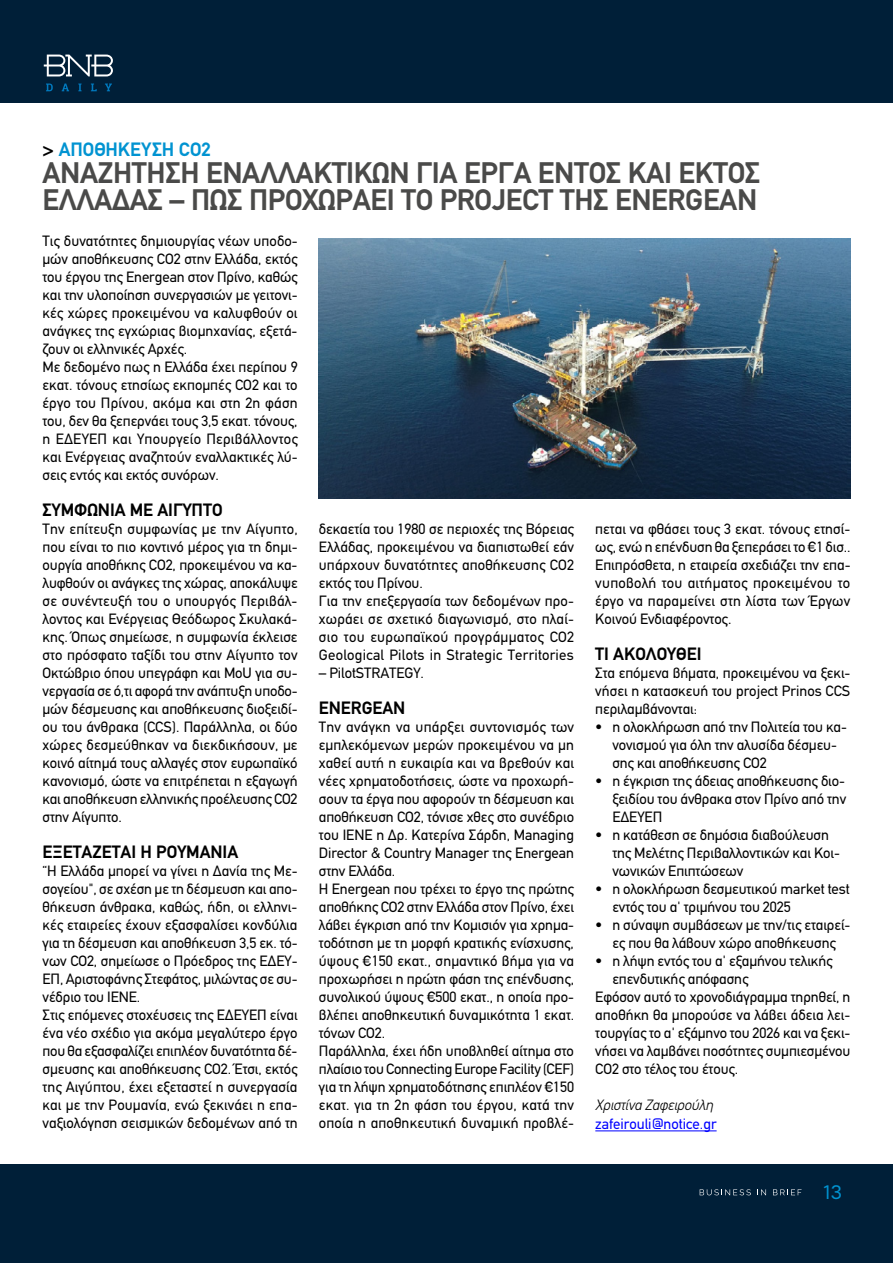
<style>
.page{position:relative;width:893px;height:1263px;background:#fff}
.page>*{position:absolute;margin:0;border:0;box-sizing:border-box;transform-origin:0 0}
.t1{font:700 30px/27px "PF Din Text";letter-spacing:-.01em;color:#4a4a49}
.t2{font:700 19.5px "PF Din Text";color:#0093d1}
.t3{font:19.5px "CF Asty Std";color:#0093d1}
.t4{font:700 18px "PF Din Text";color:#000}
.t5{font:15px/18px "PF Din Text";letter-spacing:-.005em;color:#000}
.t6{font:15px "PF Din Text";color:#00f}
.t7{font:italic 300 15px "PF Din Text";letter-spacing:-.005em;color:#000}
.s1{color:#000}
</style>
<div class="page">
<div style="left:0;top:0;width:893px;height:102px;background:#001f38"></div>
<svg style="left:46px;top:84px;width:7px;height:7px"></svg>
<svg style="left:62px;top:84px;width:7px;height:7px"></svg>
<svg style="left:78px;top:84px;width:4px;height:7px"></svg>
<svg style="left:91px;top:84px;width:6px;height:7px"></svg>
<svg style="left:105px;top:84px;width:7px;height:7px"></svg>
<svg style="left:44px;top:55px;width:69px;height:21px"></svg>
<div style="left:0;top:1164px;width:893px;height:99px;background:#001f38"></div>
<svg style="left:700px;top:1189px;width:51px;height:6px"></svg>
<svg style="left:757px;top:1189px;width:9px;height:6px"></svg>
<svg style="left:773px;top:1189px;width:28px;height:6px"></svg>
<hr style="left:595px;top:1130px;width:122px;height:1px;background:#00f">
<img style="left:319px;top:238px;width:531px;height:260px">
<h2 class="t2" style="left:43px;top:138px;width:170px"><span class="s1">&gt;</span> ΑΠΟΘΗΚΕΥΣΗ CO2</h2>
<h1 class="t1" style="left:43px;top:159px;width:719px">ΑΝΑΖΉΤΗΣΗ ΕΝΑΛΛΑΚΤΙΚΏΝ ΓΙΑ ΈΡΓΑ ΕΝΤΌΣ ΚΑΙ ΕΚΤΌΣ<br>ΕΛΛΆΔΑΣ – ΠΏΣ ΠΡΟΧΩΡΆΕΙ ΤΟ PROJECT ΤΗΣ ENERGEAN</h1>
<p class="t5" style="left:43px;top:232px;width:257px">Tις δυνατότητες δημιουργίας νέων υποδο&shy;μών αποθήκευσης CΟ2 στην Ελλάδα, εκτός του έργου της Energean στον Πρίνο, καθώς και την υλοποίηση συνεργασιών με γειτονι&shy;κές χώρες προκειμένου να καλυφθούν οι ανάγκες της εγχώριας βιομηχανίας, εξετά&shy;ζουν οι ελληνικές Aρχές.<br>Με δεδομένο πως η Ελλάδα έχει περίπου 9 εκατ. τόνους ετησίως εκπομπές CO2 και το έργο του Πρίνου, ακόμα και στη 2η φάση του, δεν θα ξεπερνάει τους 3,5 εκατ. τόνους, η ΕΔΕΥΕΠ και Υπουργείο Περιβάλλοντος και Ενέργειας αναζητούν εναλλακτικές λύ&shy;σεις εντός και εκτός συνόρων.</p>
<p class="t4" style="left:43px;top:499px;width:182px">ΣΥΜΦΩΝΙΑ ΜΕ ΑΙΓΥΠΤΟ</p>
<p class="t5" style="left:43px;top:520px;width:257px;text-align:justify">Την επίτευξη συμφωνίας με την Αίγυπτο, που είναι το πιο κοντινό μέρος για τη δημι&shy;ουργία αποθήκης CΟ2, προκειμένου να κα&shy;λυφθούν οι ανάγκες της χώρας, αποκάλυψε σε συνέντευξή του ο υπουργός Περιβάλ&shy;λοντος και Ενέργειας Θεόδωρος Σκυλακά&shy;κης. Όπως σημείωσε, η συμφωνία έκλεισε στο πρόσφατο ταξίδι του στην Αίγυπτο τον Οκτώβριο όπου υπεγράφη και MoU για συ&shy;νεργασία σε ό,τι αφορά την ανάπτυξη υποδο&shy;μών δέσμευσης και αποθήκευσης διοξειδί&shy;ου του άνθρακα (CCS). Παράλληλα, οι δύο χώρες δεσμεύθηκαν να διεκδικήσουν, με κοινό αίτημά τους αλλαγές στον ευρωπαϊκό κανονισμό, ώστε να επιτρέπεται η εξαγωγή και αποθήκευση ελληνικής προέλευσης CO2 στην Αίγυπτο.</p>
<p class="t4" style="left:43px;top:841px;width:197px">ΕΞΕΤΑΖΕΤΑΙ Η ΡΟΥΜΑΝΙΑ</p>
<p class="t5" style="left:43px;top:862px;width:257px">“Η Ελλάδα μπορεί να γίνει η Δανία της Με&shy;σογείου", σε σχέση με τη δέσμευση και απο&shy;θήκευση άνθρακα, καθώς, ήδη, οι ελληνι&shy;κές εταιρείες έχουν εξασφαλίσει κονδύλια για τη δέσμευση και αποθήκευση 3,5 εκ. τό&shy;νων CO2, σημείωσε ο Πρόεδρος της ΕΔΕΥ-ΕΠ, Αριστοφάνης Στεφάτος, μιλώντας σε συ&shy;νέδριο του ΙΕΝΕ.<br>Στις επόμενες στοχέυσεις της ΕΔΕΥΕΠ είναι ένα νέο σχέδιο για ακόμα μεγαλύτερο έργο που θα εξασφαλίζει επιπλέον δυνατότητα δέ&shy;σμευσης και αποθήκευσης CO2. Έτσι, εκτός της Αιγύπτου, έχει εξεταστεί η συνεργασία και με την Ρουμανία, ενώ ξεκινάει η επα&shy;ναξιολόγηση σεισμικών δεδομένων από τη</p>
<p class="t5" style="left:319px;top:520px;width:257px">δεκαετία του 1980 σε περιοχές της Βόρειας Ελλάδας, προκειμένου να διαπιστωθεί εάν υπάρχουν δυνατότητες αποθήκευσης CO2 εκτός του Πρίνου.<br>Για την επεξεργασία των δεδομένων προ&shy;χωράει σε σχετικό διαγωνισμό, στo πλαί&shy;σιo του ευρωπαϊκού προγράμματος CO2<br>Geological Pilots in Strategic Territories</p>
<p class="t5" style="left:319px;top:664px;width:107px">– PilotSTRATEGY.</p>
<p class="t4" style="left:319px;top:697px;width:88px">ENERGEAN</p>
<p class="t5" style="left:319px;top:718px;width:257px">Την ανάγκη να υπάρξει συντονισμός των εμπλεκόμενων μερών προκειμένου να μη χαθεί αυτή η ευκαιρία και να βρεθούν και νέες χρηματοδοτήσεις, ώστε να προχωρή&shy;σουν τα έργα που αφορούν τη δέσμευση και αποθήκευση CO2, τόνισε χθες στο συνέδριο του ΙΕΝΕ η Δρ. Κατερίνα Σάρδη, Managing Director &amp; Country Manager της Energean στην Ελλάδα.<br>H Εnergean που τρέχει το έργο της πρώτης αποθήκης CO2 στην Ελλάδα στον Πρίνο, έχει λάβει έγκριση από την Κομισιόν για χρημα&shy;τοδότηση με τη μορφή κρατικής ενίσχυσης, ύψους €150 εκατ., σημαντικό βήμα για να προχωρήσει η πρώτη φάση της επένδυσης, συνολικού ύψους €500 εκατ., η οποία προ&shy;βλέπει αποθηκευτική δυναμικότητα 1 εκατ. τόνων CO2.<br>Παράλληλα, έχει ήδη υποβληθεί αίτημα στο πλαίσιο του Connecting Europe Facility (CEF) για τη λήψη χρηματοδότησης επιπλέον €150 εκατ. για τη 2η φάση του έργου, κατά την οποία η αποθηκευτική δυναμική προβλέ-</p>
<p class="t5" style="left:595px;top:520px;width:257px;text-align:justify">πεται να φθάσει τους 3 εκατ. τόνους ετησί&shy;ως, ενώ η επένδυση θα ξεπεράσει το €1 δισ..<br>Επιπρόσθετα, η εταιρεία σχεδιάζει την επα&shy;νυποβολή του αιτήματος προκειμένου το έργο να παραμείνει στη λίστα των Έργων Κοινού Ενδιαφέροντος.</p>
<p class="t4" style="left:595px;top:643px;width:108px">ΤΙ ΑΚΟΛΟΥΘΕΙ</p>
<p class="t5" style="left:595px;top:664px;width:257px;text-align:justify">Στα επόμενα βήματα, προκειμένου να ξεκι&shy;νήσει η κατασκευή του project Prinos CCS περιλαμβάνονται:</p>
<p class="t5" style="left:612px;top:718px;width:236px;text-indent:-17px">• η ολοκλήρωση από την Πολιτεία του κα&shy;νονισμού για όλη την αλυσίδα δέσμευ&shy;σης και αποθήκευσης CO2</p>
<p class="t5" style="left:612px;top:772px;width:235px;text-align:justify;text-indent:-17px">• η έγκριση της άδειας αποθήκευσης διο&shy;ξειδίου του άνθρακα στον Πρίνο από την ΕΔΕΥΕΠ</p>
<p class="t5" style="left:612px;top:826px;width:229px;text-indent:-17px">• η κατάθεση σε δημόσια διαβούλευση της Μελέτης Περιβαλλοντικών και Κοι&shy;νωνικών Επιπτώσεων</p>
<p class="t5" style="left:612px;top:880px;width:239px;text-indent:-17px">• η ολοκλήρωση δεσμευτικού market test εντός του α' τριμήνου του 2025</p>
<p class="t5" style="left:595px;top:916px;width:257px;text-align:center">• η σύναψη συμβάσεων με την/τις εταιρεί&shy;ες που θα λάβουν χώρο αποθήκευσης</p>
<p class="t5" style="left:595px;top:952px;width:239px">• η λήψη εντός του α' εξαμήνου τελικής</p>
<p class="t5" style="left:612px;top:970px;width:138px">επενδυτικής απόφασης</p>
<p class="t5" style="left:595px;top:988px;width:257px">Εφόσον αυτό το χρονοδιάγραμμα τηρηθεί, η</p>
<p class="t5" style="left:595px;top:1006px;width:257px">αποθήκη θα μπορούσε να λάβει άδεια λει-</p>
<p class="t5" style="left:595px;top:1024px;width:257px">τουργίας το α' εξάμηνο του 2026 και να ξεκι-</p>
<p class="t5" style="left:595px;top:1042px;width:257px">νήσει να λαμβάνει ποσότητες συμπιεσμένου</p>
<p class="t5" style="left:595px;top:1060px;width:144px">CO2 στο τέλος του έτους.</p>
<p class="t7" style="left:595px;top:1096px;width:119px">Χριστίνα Ζαφειρούλη</p>
<p class="t6" style="left:595px;top:1115px;width:123px">zafeirouli@notice.gr</p>
<h2 class="t3" style="left:823px;top:1181px;width:20px">13</h2>
</div>
